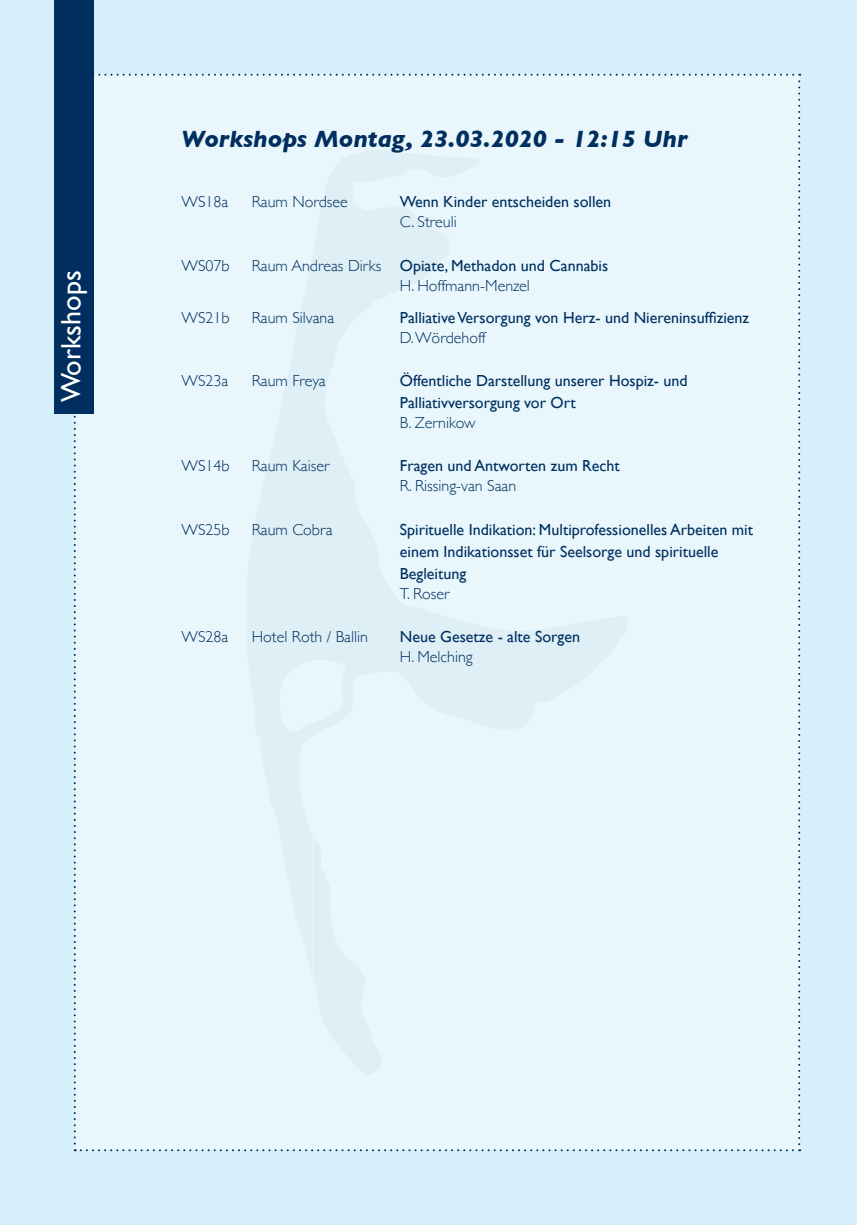
<style>
.page{position:relative;width:857px;height:1225px;background:#fff}
.page>*{position:absolute;margin:0;border:0;box-sizing:border-box;transform-origin:0 0}
.t1{font:28px "Gill Sans";color:#fff}
.t2{font:italic 700 24px "Gill Sans";color:#002f5f}
.t3{font:16px/22px "Gill Sans";color:#002f5f}
.t4{font:300 16px/20px "Gill Sans";color:#002f5f}
.s1{font-weight:400}
</style>
<div class="page">
<div style="left:0;top:0;width:856px;height:1225px;background:#d5effb"></div>
<div style="left:74px;top:74px;width:725px;height:1077px;background:#e9f7fd"></div>
<div style="left:54px;top:0;width:40px;height:414px;background:#002f5f"></div>
<svg style="left:246px;top:148px;width:381px;height:927px;fill:#e9f7fd"></svg>
<h1 class="t1" style="left:59px;top:402px;width:133px;rotate:-90deg">Workshops</h1>
<h2 class="t2" style="left:181px;top:129px;width:507px">Workshops Montag, 23.03.2020 - 12:15 Uhr</h2>
<p class="t4" style="left:181px;top:193px;width:48px">WS18a</p>
<p class="t4" style="left:251px;top:193px;width:98px">Raum Nordsee</p>
<p class="t3" style="left:399px;top:192px;width:213px">Wenn Kinder entscheiden sollen</p>
<p class="t4" style="left:399px;top:213px;width:58px">C. Streuli</p>
<p class="t4" style="left:181px;top:256px;width:50px">WS07b</p>
<p class="t4" style="left:399px;top:256px;width:210px;text-indent:-148px">Raum Andreas Dirks <span class="s1">Opiate, Methadon und Cannabis<br></span>H. Hoffmann-Menzel</p>
<p class="t4" style="left:181px;top:308px;width:50px">WS21b</p>
<p class="t4" style="left:251px;top:308px;width:84px">Raum Silvana</p>
<p class="t3" style="left:399px;top:306px;width:351px">Palliative Versorgung von Herz- und Niereninsuffizienz</p>
<p class="t4" style="left:399px;top:328px;width:87px">D. Wördehoff</p>
<p class="t4" style="left:181px;top:372px;width:48px">WS23a</p>
<p class="t4" style="left:251px;top:372px;width:75px">Raum Freya</p>
<p class="t3" style="left:399px;top:371px;width:289px">Öffentliche Darstellung unserer Hospiz- und<br>Palliativversorgung vor Ort</p>
<p class="t4" style="left:399px;top:412px;width:77px">B. Zernikow</p>
<p class="t4" style="left:181px;top:457px;width:50px">WS14b</p>
<p class="t4" style="left:251px;top:457px;width:79px">Raum Kaiser</p>
<p class="t3" style="left:399px;top:456px;width:221px">Fragen und Antworten zum Recht</p>
<p class="t4" style="left:399px;top:477px;width:118px">R. Rissing-van Saan</p>
<p class="t4" style="left:181px;top:520px;width:50px">WS25b</p>
<p class="t4" style="left:251px;top:520px;width:82px">Raum Cobra</p>
<p class="t3" style="left:399px;top:519px;width:354px">Spirituelle Indikation: Multiprofessionelles Arbeiten mit einem Indikationsset für Seelsorge und spirituelle<br>Begleitung</p>
<p class="t4" style="left:399px;top:583px;width:51px">T. Roser</p>
<p class="t4" style="left:181px;top:626px;width:48px">WS28a</p>
<p class="t4" style="left:251px;top:626px;width:118px">Hotel Roth / Ballin</p>
<p class="t3" style="left:399px;top:627px;width:182px">Neue Gesetze - alte Sorgen</p>
<p class="t4" style="left:399px;top:648px;width:74px">H. Melching</p>
</div>
